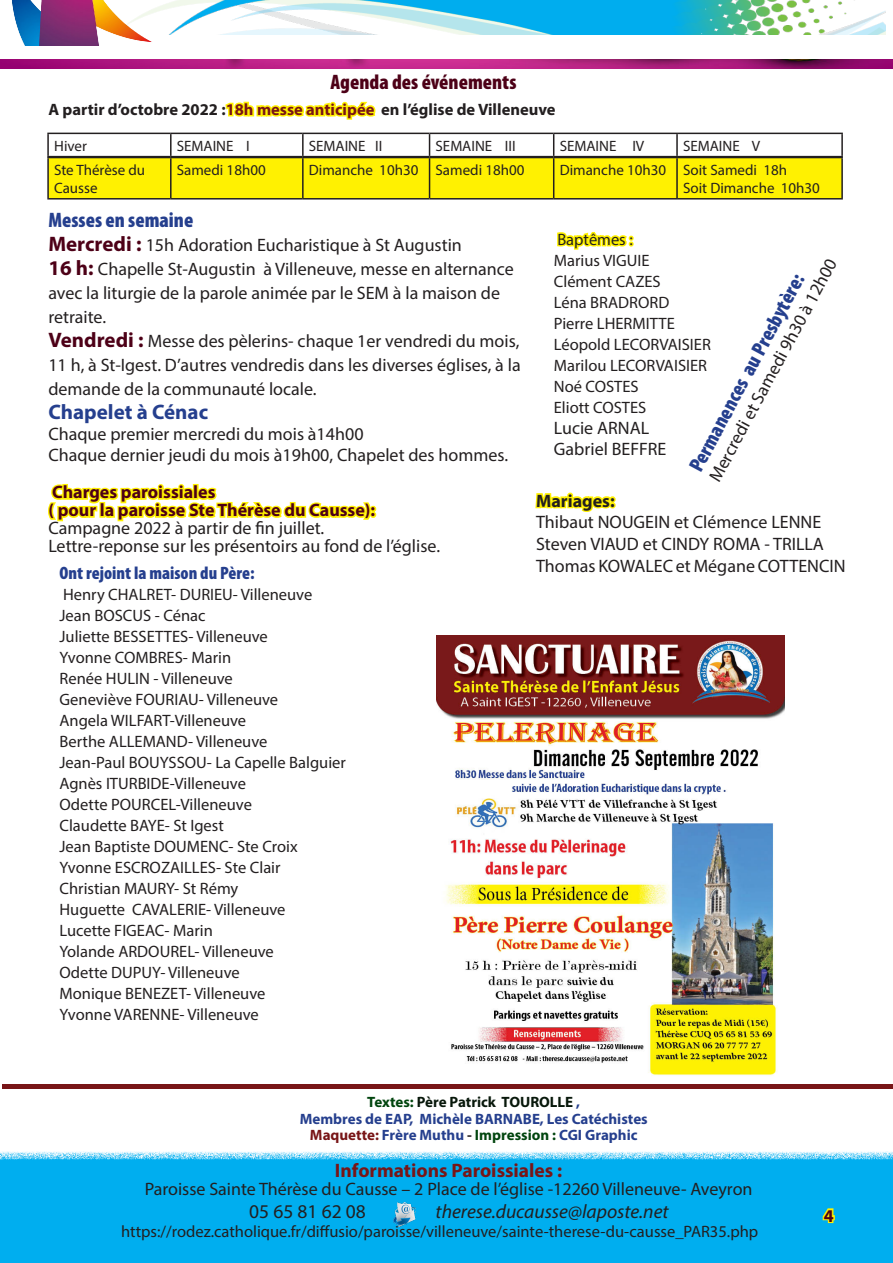
<style>
.page{position:relative;width:893px;height:1263px;background:#fff}
.page>*{position:absolute;margin:0;border:0;box-sizing:border-box;transform-origin:0 0}
.Topic{font:900 condensed 21px "Myriad Pro";color:#253f8e}
.Topic-2{font:900 condensed 21px "Myriad Pro";color:#4d0017}
.Topic-3{font:700 21px "Myriad Pro";color:#253f8e}
.t1{font:italic 19.5px "Myriad Pro";color:#231f20}
.t2{font:700 19.5px "Myriad Pro";color:#781517}
.t3{font:19.5px "Myriad Pro";color:#231f20}
.Style_de_paragraphe{font:18px/24px "Myriad Pro";color:#231f20}
.t4{font:700 18px "Myriad Pro";color:#4d0017}
.Topic-4{font:18px "Myriad Pro";color:#231f20}
.Style_de_paragraphe-2{font:900 condensed 18px "Myriad Pro";color:#253f8e}
.t5{font:700 18px "Myriad Pro";color:#231f20}
.Style_de_paragraphe-3{font:16.5px "Myriad Pro";color:#231f20}
.t6{font:700 16.5px "Myriad Pro";color:#231f20}
.t7{font:15px/18px "Myriad Pro";color:#231f20}
.t8{font:700 15px "Myriad Pro";color:#253f8e}
.t9{font:700 15px "Myriad Pro";color:#08180b}
.s1{color:#781517}
.s2{font-weight:700;font-size:21px;color:#4d0017}
.s3{color:#00450e}
.s4{color:#253f8e}
.s5{color:#231f20}
</style>
<div class="page">
<div style="left:0;top:1151px;width:893px;height:112px;background:#00aeef"></div>
<img style="left:393px;top:1203px;width:23px;height:24px">
<img style="left:12px;top:0;width:140px;height:46px">
<img style="left:125px;top:0;width:761px;height:34px">
<hr style="left:47px;top:133px;width:124px;height:1px;background:#231f20">
<hr style="left:47px;top:134px;width:2px;height:22px;background:#231f20">
<hr style="left:677px;top:133px;width:166px;height:1px;background:#231f20">
<hr style="left:841px;top:134px;width:2px;height:22px;background:#231f20">
<hr style="left:47px;top:156px;width:124px;height:1px;background:#231f20">
<hr style="left:677px;top:156px;width:166px;height:1px;background:#231f20">
<img style="left:0;top:59px;width:893px;height:10px">
<svg style="left:48px;top:483px;width:328px;height:39px"></svg>
<hr style="left:47px;top:157px;width:124px;height:1px;background:#231f20">
<hr style="left:47px;top:158px;width:2px;height:40px;background:#231f20">
<hr style="left:677px;top:157px;width:166px;height:1px;background:#231f20">
<hr style="left:841px;top:158px;width:2px;height:40px;background:#231f20">
<hr style="left:47px;top:198px;width:124px;height:2px;background:#231f20">
<hr style="left:677px;top:198px;width:166px;height:2px;background:#231f20">
<div style="left:2px;top:1084px;width:891px;height:5px;background:#781517"></div>
<svg style="left:535px;top:492px;width:78px;height:20px"></svg>
<div style="left:609px;top:496px;width:7px;height:7px;border:3px solid #fff101;border-radius:50%"></div>
<div style="left:609px;top:502px;width:7px;height:6px;border:3px solid #fff101;border-radius:50%"></div>
<svg style="left:822px;top:1208px;width:13px;height:16px"></svg>
<img style="left:437px;top:636px;width:348px;height:439px">
<svg style="left:48px;top:101px;width:794px;height:149px"></svg>
<p class="Topic-2" style="left:330px;top:71px;width:187px">Agenda des événements</p>
<p class="t6" style="left:48px;top:99px;width:509px">A partir d’octobre 2022 :<span class="s1">18h messe anticipée</span> en l’église de Villeneuve</p>
<p class="t7" style="left:54px;top:136px;width:34px">Hiver</p>
<p class="t7" style="left:177px;top:136px;width:75px">SEMAINE I</p>
<p class="t7" style="left:309px;top:136px;width:75px">SEMAINE II</p>
<p class="t7" style="left:436px;top:136px;width:82px">SEMAINE III</p>
<p class="t7" style="left:560px;top:136px;width:86px">SEMAINE IV</p>
<p class="t7" style="left:683px;top:136px;width:79px">SEMAINE V</p>
<p class="t7" style="left:54px;top:161px;width:93px">Ste Thérèse du<br>Causse</p>
<p class="t7" style="left:177px;top:161px;width:90px">Samedi 18h00</p>
<p class="t7" style="left:309px;top:161px;width:111px">Dimanche 10h30</p>
<p class="t7" style="left:436px;top:161px;width:90px">Samedi 18h00</p>
<p class="t7" style="left:560px;top:161px;width:108px">Dimanche 10h30</p>
<p class="t7" style="left:683px;top:161px;width:106px">Soit Samedi 18h</p>
<p class="t7" style="left:683px;top:179px;width:138px">Soit Dimanche 10h30</p>
<p class="Topic" style="left:48px;top:208px;width:146px">Messes en semaine</p>
<p class="Style_de_paragraphe" style="left:48px;top:233px;width:415px"><span class="s2">Mercredi :</span> 15h Adoration Eucharistique à St Augustin</p>
<p class="Style_de_paragraphe" style="left:48px;top:257px;width:467px"><span class="s2">16 h:</span> Chapelle St-Augustin à Villeneuve, messe en alternance avec la liturgie de la parole animée par le SEM à la maison de retraite.</p>
<p class="Style_de_paragraphe" style="left:48px;top:329px;width:474px;text-align:justify"><span class="s2">Vendredi :</span> Messe des pèlerins- chaque 1er vendredi du mois, 11 h, à St-Igest. D’autres vendredis dans les diverses églises, à la demande de la communauté locale.</p>
<p class="Topic-3" style="left:48px;top:398px;width:161px">Chapelet à Cénac</p>
<p class="Style_de_paragraphe" style="left:48px;top:422px;width:317px">Chaque premier mercredi du mois à14h00</p>
<p class="Style_de_paragraphe" style="left:48px;top:443px;width:461px">Chaque dernier jeudi du mois à19h00, Chapelet des hommes.</p>
<p class="t4" style="left:52px;top:480px;width:165px">Charges paroissiales</p>
<p class="t4" style="left:48px;top:498px;width:328px">( pour la paroisse Ste Thérèse du Causse):</p>
<p class="Style_de_paragraphe" style="left:48px;top:516px;width:277px">Campagne 2022 à partir de fin juillet.</p>
<p class="Style_de_paragraphe" style="left:48px;top:534px;width:393px">Lettre-reponse sur les présentoirs au fond de l’église.</p>
<p class="Style_de_paragraphe-2" style="left:60px;top:563px;width:197px">Ont rejoint la maison du Père:</p>
<p class="Style_de_paragraphe-3" style="left:63px;top:584px;width:251px">Henry CHALRET- DURIEU- Villeneuve</p>
<p class="Style_de_paragraphe-3" style="left:60px;top:605px;width:148px">Jean BOSCUS - Cénac</p>
<p class="Style_de_paragraphe-3" style="left:60px;top:626px;width:210px">Juliette BESSETTES- Villeneuve</p>
<p class="Style_de_paragraphe-3" style="left:60px;top:647px;width:173px">Yvonne COMBRES- Marin</p>
<p class="Style_de_paragraphe-3" style="left:60px;top:668px;width:175px">Renée HULIN - Villeneuve</p>
<p class="Style_de_paragraphe-3" style="left:60px;top:689px;width:220px">Geneviève FOURIAU- Villeneuve</p>
<p class="Style_de_paragraphe-3" style="left:60px;top:710px;width:188px">Angela WILFART-Villeneuve</p>
<p class="Style_de_paragraphe-3" style="left:60px;top:731px;width:209px">Berthe ALLEMAND- Villeneuve</p>
<p class="Style_de_paragraphe-3" style="left:60px;top:752px;width:288px">Jean-Paul BOUYSSOU- La Capelle Balguier</p>
<p class="Style_de_paragraphe-3" style="left:60px;top:773px;width:188px">Agnès ITURBIDE-Villeneuve</p>
<p class="Style_de_paragraphe-3" style="left:60px;top:794px;width:194px">Odette POURCEL-Villeneuve</p>
<p class="Style_de_paragraphe-3" style="left:60px;top:815px;width:166px">Claudette BAYE- St Igest</p>
<p class="Style_de_paragraphe-3" style="left:60px;top:836px;width:240px">Jean Baptiste DOUMENC- Ste Croix</p>
<p class="Style_de_paragraphe-3" style="left:60px;top:857px;width:222px">Yvonne ESCROZAILLES- Ste Clair</p>
<p class="Style_de_paragraphe-3" style="left:60px;top:878px;width:180px">Christian MAURY- St Rémy</p>
<p class="Style_de_paragraphe-3" style="left:60px;top:899px;width:227px">Huguette CAVALERIE- Villeneuve</p>
<p class="Style_de_paragraphe-3" style="left:60px;top:920px;width:155px">Lucette FIGEAC- Marin</p>
<p class="Style_de_paragraphe-3" style="left:60px;top:941px;width:216px">Yolande ARDOUREL- Villeneuve</p>
<p class="Style_de_paragraphe-3" style="left:60px;top:962px;width:182px">Odette DUPUY- Villeneuve</p>
<p class="Style_de_paragraphe-3" style="left:60px;top:983px;width:207px">Monique BENEZET- Villeneuve</p>
<p class="Style_de_paragraphe-3" style="left:60px;top:1004px;width:201px">Yvonne VARENNE- Villeneuve</p>
<p class="Style_de_paragraphe-3" style="left:557px;top:229px;width:77px">Baptêmes :</p>
<p class="Style_de_paragraphe-3" style="left:554px;top:250px;width:97px">Marius VIGUIE</p>
<p class="Style_de_paragraphe-3" style="left:554px;top:271px;width:108px">Clément CAZES</p>
<p class="Style_de_paragraphe-3" style="left:554px;top:292px;width:117px">Léna BRADRORD</p>
<p class="Style_de_paragraphe-3" style="left:554px;top:313px;width:122px">Pierre LHERMITTE</p>
<p class="Style_de_paragraphe-3" style="left:554px;top:334px;width:159px">Léopold LECORVAISIER</p>
<p class="Style_de_paragraphe-3" style="left:554px;top:355px;width:155px">Marilou LECORVAISIER</p>
<p class="Style_de_paragraphe-3" style="left:554px;top:376px;width:86px">Noé COSTES</p>
<p class="Style_de_paragraphe-3" style="left:554px;top:397px;width:94px">Eliott COSTES</p>
<p class="Topic-4" style="left:554px;top:417px;width:97px">Lucie ARNAL</p>
<p class="Topic-4" style="left:554px;top:438px;width:114px">Gabriel BEFFRE</p>
<p class="t5" style="left:536px;top:489px;width:80px">Mariages:</p>
<p class="Style_de_paragraphe" style="left:536px;top:510px;width:287px">Thibaut NOUGEIN et Clémence LENNE</p>
<p class="Style_de_paragraphe" style="left:536px;top:532px;width:289px">Steven VIAUD et CINDY ROMA - TRILLA</p>
<p class="Style_de_paragraphe" style="left:536px;top:553px;width:311px">Thomas KOWALEC et Mégane COTTENCIN</p>
<p class="Topic-4" style="left:704px;top:475px;width:251px;rotate:-62deg">Mercredi et Samedi 9h30 à 12h00</p>
<p class="Topic" style="left:685px;top:465px;width:223px;rotate:-62deg">Permanences au Presbytère:</p>
<p class="t9" style="left:367px;top:1092px;width:214px"><span class="s3">Textes:</span> Père Patrick TOUROLLE <span class="s4">,</span></p>
<p class="t8" style="left:300px;top:1109px;width:350px">Membres de EAP, Michèle BARNABE, Les Catéchistes</p>
<p class="t8" style="left:310px;top:1125px;width:329px"><span class="s1">Maquette:</span> Frère Muthu <span class="s5">-</span> <span class="s3">Impression :</span> CGI Graphic</p>
<p class="t2" style="left:335px;top:1157px;width:229px">Informations Paroissiales :</p>
<p class="Style_de_paragraphe" style="left:145px;top:1176px;width:609px">Paroisse Sainte Thérèse du Causse – 2 Place de l’église -12260 Villeneuve- Aveyron</p>
<p class="t3" style="left:249px;top:1199px;width:118px">05 65 81 62 08</p>
<p class="t1" style="left:436px;top:1199px;width:235px">therese.ducausse@laposte.net</p>
<p class="Style_de_paragraphe-3" style="left:121px;top:1222px;width:639px">https://rodez.catholique.fr/diffusio/paroisse/villeneuve/sainte-therese-du-causse_PAR35.php</p>
<p class="t4" style="left:824px;top:1204px;width:11px">4</p>
</div>
